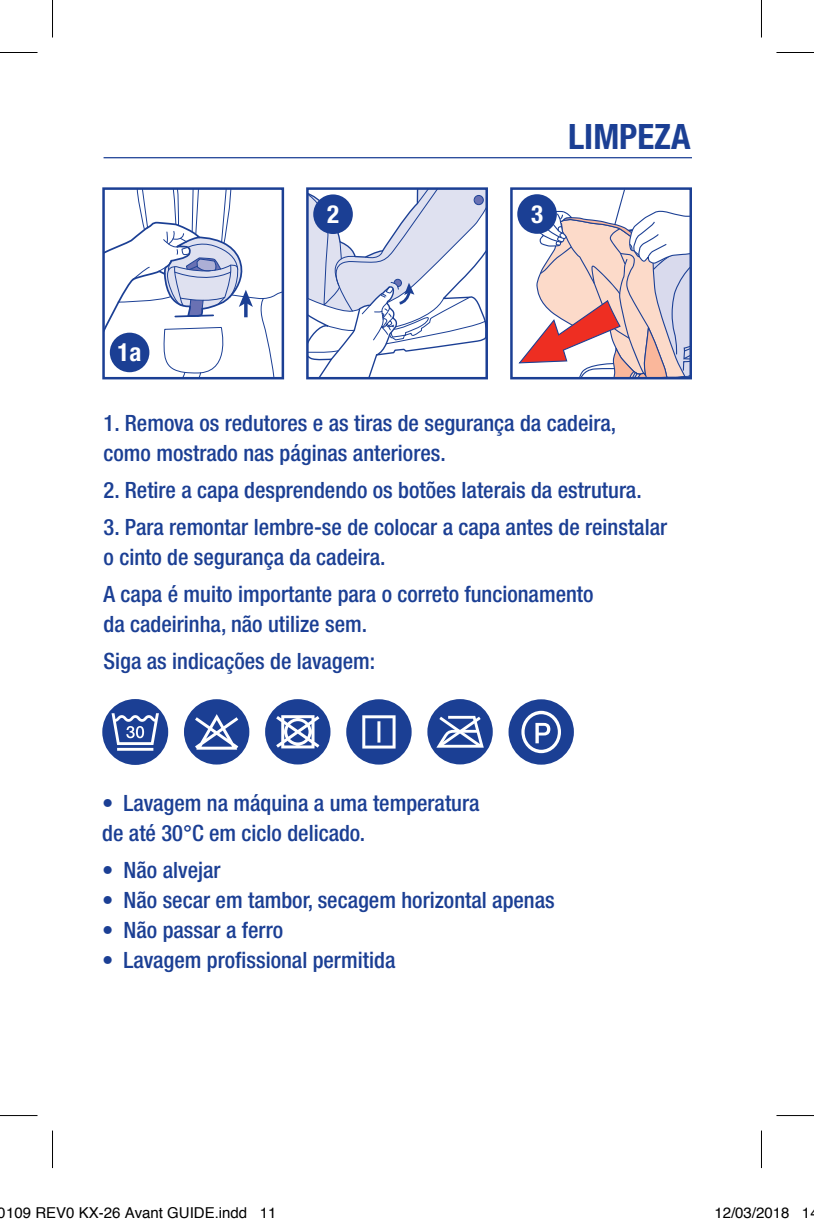
<style>
.page{position:relative;width:814px;height:1226px;background:#fff}
.page>*{position:absolute;margin:0;border:0;box-sizing:border-box;transform-origin:0 0}
.t1{font:700 condensed 35px "Helvetica Neue LT Std";color:#1b3f94}
.t2{font:700 condensed 25px "Helvetica Neue LT Std";color:#fff}
.t3{font:500 condensed 22.5px/30px "Helvetica Neue LT Std";color:#1b3f94}
.t4{font:15px "Helvetica";color:#000}
</style>
<div class="page">
<hr style="left:104px;top:157px;width:588px;height:1px;background:#1b3f94">
<svg style="left:105px;top:190px;width:176px;height:186px"></svg>
<div style="left:102px;top:187px;width:182px;height:192px;border:2px solid #1b3f94"></div>
<svg style="left:309px;top:190px;width:176px;height:186px"></svg>
<div style="left:306px;top:187px;width:182px;height:192px;border:2px solid #1b3f94"></div>
<svg style="left:518px;top:190px;width:171px;height:186px"></svg>
<div style="left:510px;top:187px;width:182px;height:192px;border:2px solid #1b3f94"></div>
<div style="left:110px;top:333px;width:39px;height:39px;background:#1b3f94;border-radius:50%"></div>
<div style="left:313px;top:194px;width:40px;height:40px;background:#1b3f94;border-radius:50%"></div>
<div style="left:517px;top:194px;width:40px;height:40px;background:#1b3f94;border-radius:50%"></div>
<div style="left:508px;top:699px;width:66px;height:66px;background:#1b3f94;border-radius:50%"></div>
<svg style="left:521px;top:711px;width:40px;height:42px"></svg>
<div style="left:346px;top:699px;width:65px;height:66px;background:#1b3f94;border-radius:50%"></div>
<svg style="left:362px;top:715px;width:33px;height:34px"></svg>
<div style="left:184px;top:699px;width:65px;height:66px;background:#1b3f94;border-radius:50%"></div>
<svg style="left:195px;top:714px;width:43px;height:36px"></svg>
<div style="left:265px;top:699px;width:65px;height:65px;background:#1b3f94;border-radius:50%"></div>
<svg style="left:276px;top:715px;width:43px;height:33px"></svg>
<div style="left:427px;top:699px;width:66px;height:65px;background:#1b3f94;border-radius:50%"></div>
<svg style="left:436px;top:716px;width:48px;height:32px"></svg>
<div style="left:102px;top:699px;width:66px;height:66px;background:#1b3f94;border-radius:50%"></div>
<svg style="left:112px;top:713px;width:47px;height:38px"></svg>
<hr style="left:0;top:52px;width:38px;height:1px;background:#000">
<hr style="left:776px;top:52px;width:38px;height:1px;background:#000">
<hr style="left:0;top:1115px;width:38px;height:1px;background:#000">
<hr style="left:776px;top:1115px;width:38px;height:1px;background:#000">
<hr style="left:52px;top:0;width:1px;height:37px;background:#000">
<hr style="left:52px;top:1130px;width:1px;height:38px;background:#000">
<hr style="left:761px;top:0;width:1px;height:37px;background:#000">
<hr style="left:761px;top:1130px;width:1px;height:38px;background:#000">
<p class="t2" style="left:118px;top:337px;width:26px">1a</p>
<p class="t2" style="left:327px;top:199px;width:14px">2</p>
<p class="t2" style="left:531px;top:199px;width:14px">3</p>
<h1 class="t1" style="left:568px;top:115px;width:124px">LIMPEZA</h1>
<p class="t3" style="left:104px;top:408px;width:514px">1. Remova os redutores e as tiras de segurança da cadeira, como mostrado nas páginas anteriores.</p>
<p class="t3" style="left:104px;top:475px;width:539px">2. Retire a capa desprendendo os botões laterais da estrutura.</p>
<p class="t3" style="left:104px;top:512px;width:565px">3. Para remontar lembre-se de colocar a capa antes de reinstalar o cinto de segurança da cadeira.</p>
<p class="t3" style="left:104px;top:579px;width:491px">A capa é muito importante para o correto funcionamento da cadeirinha, não utilize sem.</p>
<p class="t3" style="left:104px;top:646px;width:273px">Siga as indicações de lavagem:</p>
<p class="t3" style="left:102px;top:787px;width:379px">• Lavagem na máquina a uma temperatura de até 30°C em ciclo delicado.</p>
<p class="t3" style="left:102px;top:854px;width:120px">• Não alvejar</p>
<p class="t3" style="left:102px;top:884px;width:454px">• Não secar em tambor, secagem horizontal apenas</p>
<p class="t3" style="left:102px;top:914px;width:182px">• Não passar a ferro</p>
<p class="t3" style="left:102px;top:944px;width:295px">• Lavagem profissional permitida</p>
<p class="t4" style="left:-2px;top:1202px;width:280px">0109 REV0 KX-26 Avant GUIDE.indd 11</p>
<p class="t4" style="left:714px;top:1202px;width:97px">12/03/2018 1</p>
</div>
